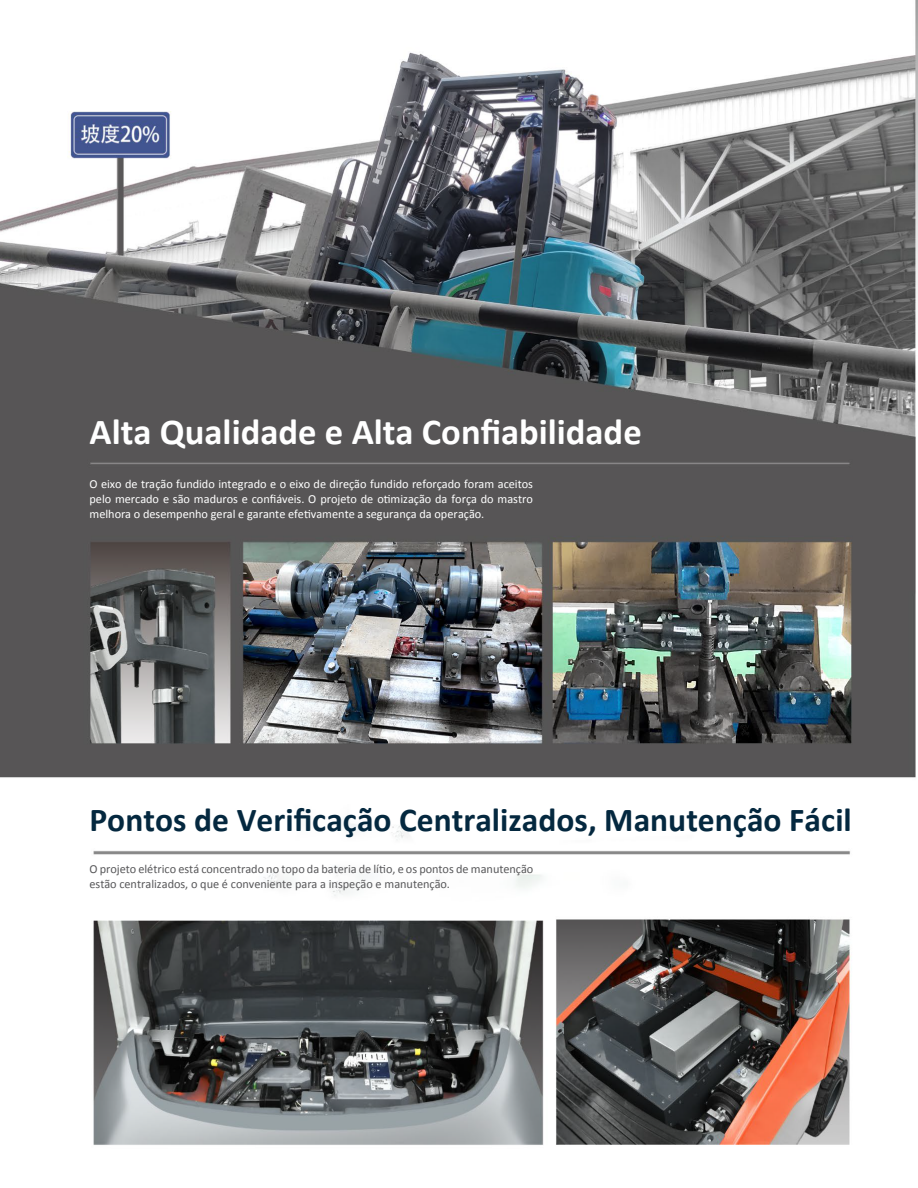
<style>
.page{position:relative;width:918px;height:1188px;background:#fff}
.page>*{position:absolute;margin:0;border:0;box-sizing:border-box;transform-origin:0 0}
.t1{font:700 36.6px "Calibri";color:#fff}
.t2{font:700 33.6px "Calibri";color:#04283f}
.t3{font:12.3px/14.9px "Calibri";color:#fff;text-align:justify}
.t4{font:12.3px/15px "Calibri";letter-spacing:-.005em;color:#58585a}
</style>
<div class="page">
<img style="left:0;top:0;width:918px;height:1145px">
<h1 class="t1" style="left:90px;top:406px;width:554px">Alta Qualidade e Alta Confiabilidade</h1>
<p class="t3" style="left:90px;top:477px;width:445px">O eixo de tração fundido integrado e o eixo de direção fundido reforçado foram aceitos pelo mercado e são maduros e confiáveis. O projeto de otimização da força do mastro melhora o desempenho geral e garante efetivamente a segurança da operação.</p>
<h2 class="t2" style="left:90px;top:796px;width:764px">Pontos de Verificação Centralizados, Manutenção Fácil</h2>
<p class="t4" style="left:90px;top:861px;width:445px">O projeto elétrico está concentrado no topo da bateria de lítio, e os pontos de manutenção estão centralizados, o que é conveniente para a inspeção e manutenção.</p>
</div>
